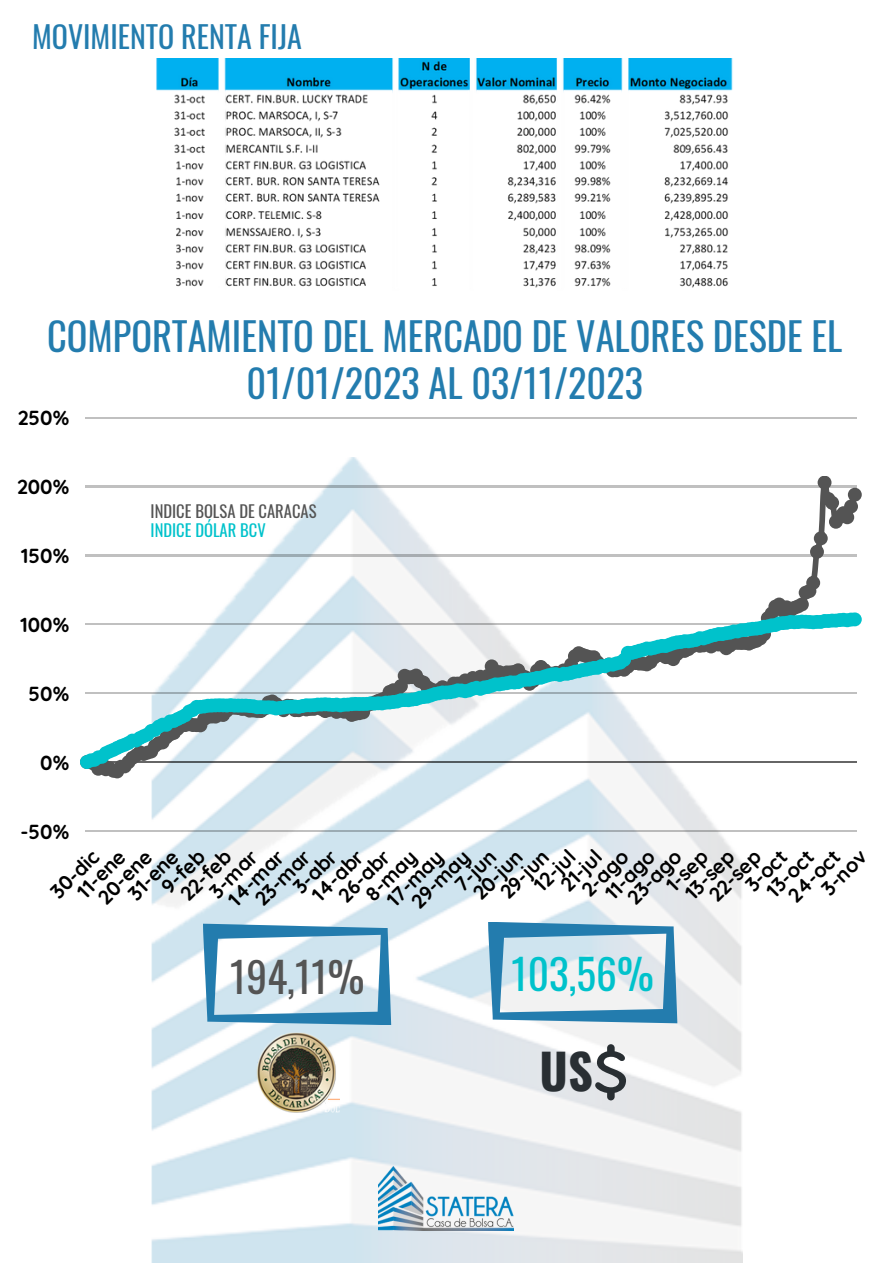
<style>
.page{position:relative;width:893px;height:1264px;background:#fff}
.page>*{position:absolute;margin:0;border:0;box-sizing:border-box;transform-origin:0 0}
.t1{font:700 48.3px "Oswald";color:#292f33}
.t2{font:41.25px "Oswald";color:#545454}
.t3{font:41.25px "Oswald";color:#00c2cb}
.t4{font:38.4px/46.5px "Oswald";color:#237cae;text-align:center}
.t5{font:30px "Oswald";color:#237cae}
.t6{font:700 20.25px "Quicksand";color:#000}
.t7{font:16.5px "Oswald";color:#545454}
.t8{font:16.5px "Oswald";color:#00c2cb}
</style>
<div class="page">
<img style="left:150px;top:457px;width:592px;height:805px">
<hr style="left:85px;top:417px;width:771px;height:1px;background:#000">
<hr style="left:85px;top:830px;width:771px;height:1px;background:#000">
<svg style="left:80px;top:475px;width:781px;height:303px"></svg>
<svg style="left:488px;top:921px;width:189px;height:102px"></svg>
<svg style="left:203px;top:923px;width:188px;height:102px"></svg>
<svg style="left:595px;top:1044px;width:31px;height:56px"></svg>
<img style="left:379px;top:1166px;width:135px;height:64px">
<img style="left:256px;top:1029px;width:83px;height:84px">
<img style="left:156px;top:59px;width:577px;height:229px">
<p class="t5" style="left:32px;top:13px;width:271px">MOVIMIENTO RENTA FIJA</p>
<p class="t4" style="left:47px;top:312px;width:796px">COMPORTAMIENTO DEL MERCADO DE VALORES DESDE EL<br>01/01/2023 AL 03/11/2023</p>
<p class="t6" style="left:18px;top:405px;width:53px">250%</p>
<p class="t6" style="left:17px;top:474px;width:54px">200%</p>
<p class="t6" style="left:21px;top:543px;width:49px">150%</p>
<p class="t6" style="left:21px;top:611px;width:50px">100%</p>
<p class="t6" style="left:29px;top:680px;width:42px">50%</p>
<p class="t6" style="left:40px;top:749px;width:30px">0%</p>
<p class="t6" style="left:21px;top:818px;width:50px">-50%</p>
<p class="t7" style="left:150px;top:498px;width:167px">INDICE BOLSA DE CARACAS</p>
<p class="t8" style="left:150px;top:517px;width:117px">INDICE DÓLAR BCV</p>
<p class="t6" style="left:156px;top:880px;width:53px;rotate:-45deg">9-feb</p>
<p class="t6" style="left:174px;top:888px;width:64px;rotate:-45deg">22-feb</p>
<p class="t6" style="left:528px;top:878px;width:51px;rotate:-45deg">12-jul</p>
<p class="t6" style="left:554px;top:878px;width:51px;rotate:-45deg">21-jul</p>
<p class="t6" style="left:739px;top:879px;width:51px;rotate:-45deg">3-oct</p>
<p class="t6" style="left:760px;top:884px;width:59px;rotate:-45deg">13-oct</p>
<p class="t6" style="left:782px;top:889px;width:66px;rotate:-45deg">24-oct</p>
<p class="t6" style="left:332px;top:889px;width:65px;rotate:-45deg">26-abr</p>
<p class="t6" style="left:222px;top:893px;width:71px;rotate:-45deg">14-mar</p>
<p class="t6" style="left:306px;top:889px;width:65px;rotate:-45deg">14-abr</p>
<p class="t6" style="left:204px;top:885px;width:60px;rotate:-45deg">3-mar</p>
<p class="t6" style="left:249px;top:893px;width:71px;rotate:-45deg">23-mar</p>
<p class="t6" style="left:287px;top:881px;width:54px;rotate:-45deg">3-abr</p>
<p class="t6" style="left:45px;top:885px;width:60px;rotate:-45deg">30-dic</p>
<p class="t6" style="left:122px;top:887px;width:63px;rotate:-45deg">31-ene</p>
<p class="t6" style="left:599px;top:886px;width:62px;rotate:-45deg">11-ago</p>
<p class="t6" style="left:621px;top:891px;width:69px;rotate:-45deg">23-ago</p>
<p class="t6" style="left:660px;top:879px;width:51px;rotate:-45deg">1-sep</p>
<p class="t6" style="left:703px;top:889px;width:65px;rotate:-45deg">22-sep</p>
<p class="t6" style="left:92px;top:891px;width:68px;rotate:-45deg">20-ene</p>
<p class="t6" style="left:575px;top:884px;width:58px;rotate:-45deg">2-ago</p>
<p class="t6" style="left:679px;top:886px;width:62px;rotate:-45deg">13-sep</p>
<p class="t6" style="left:72px;top:885px;width:60px;rotate:-45deg">11-ene</p>
<p class="t6" style="left:815px;top:882px;width:56px;rotate:-45deg">3-nov</p>
<p class="t6" style="left:494px;top:886px;width:61px;rotate:-45deg">29-jun</p>
<p class="t6" style="left:449px;top:878px;width:51px;rotate:-45deg">7-jun</p>
<p class="t6" style="left:467px;top:887px;width:62px;rotate:-45deg">20-jun</p>
<p class="t6" style="left:359px;top:888px;width:65px;rotate:-45deg">8-may</p>
<p class="t6" style="left:405px;top:895px;width:75px;rotate:-45deg">29-may</p>
<p class="t6" style="left:381px;top:893px;width:71px;rotate:-45deg">17-may</p>
<p class="t2" style="left:230px;top:944px;width:136px">194,11%</p>
<p class="t3" style="left:511px;top:941px;width:144px">103,56%</p>
<p class="t1" style="left:539px;top:1033px;width:55px">US</p>
</div>
